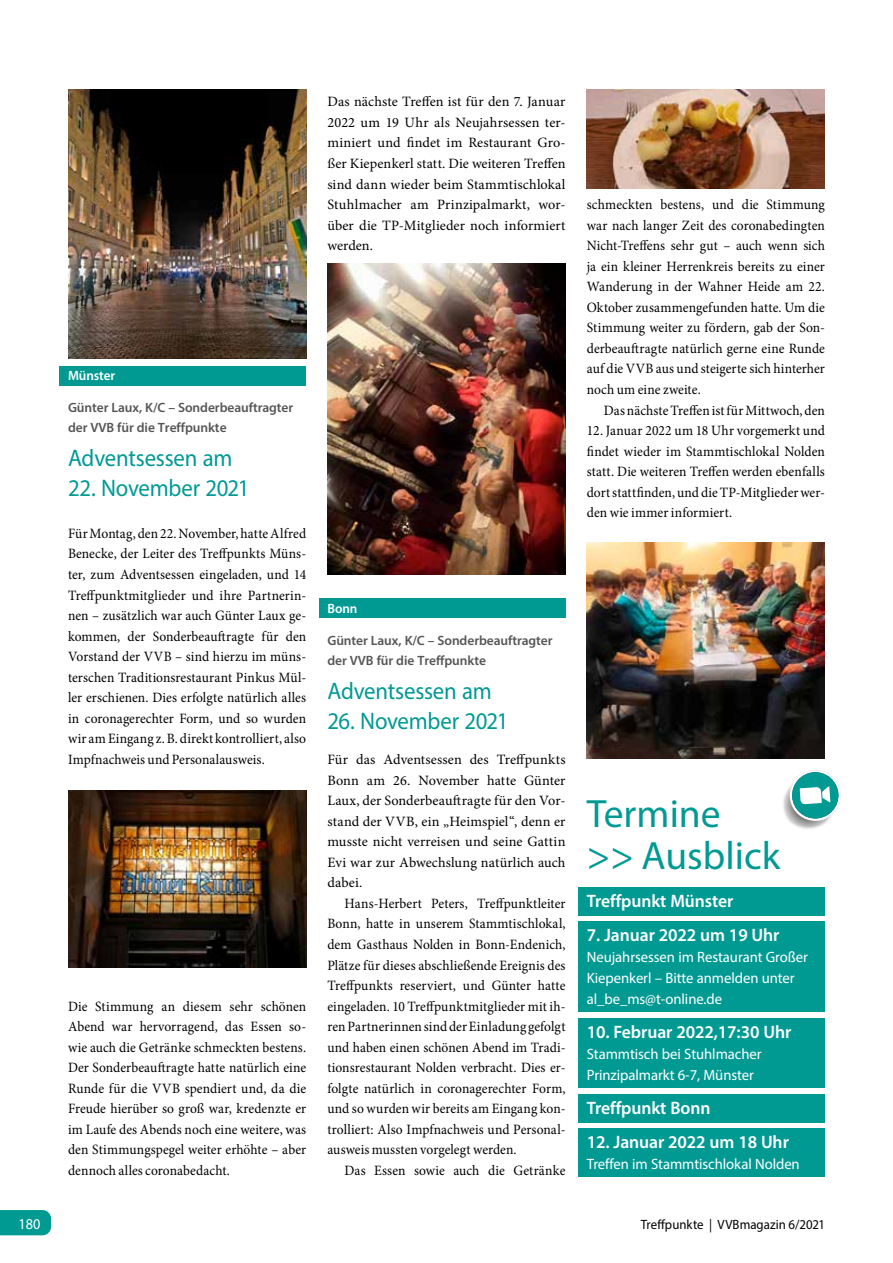
<style>
.page{position:relative;width:893px;height:1263px;background:#fff}
.page>*{position:absolute;margin:0;border:0;box-sizing:border-box;transform-origin:0 0}
.t1{font:39.6px/42px "Myriad Pro";color:#009a93}
.t2{font:24px "Myriad Pro";letter-spacing:-.01em;color:#009a93;scale:.95 1}
.t3{font:600 18px "Myriad Pro";letter-spacing:-.005em;color:#fff}
.t4{font:15px/21px "Myriad Pro";letter-spacing:-.005em;color:#fff}
.t5{font:15px "Myriad Pro";letter-spacing:-.005em;color:#fff;scale:.95 1}
.t6{font:14.25px/20.5px "Minion Pro";letter-spacing:.005em;color:#000;text-align:justify;scale:.95 1}
.t7{font:14.25px/20.5px "Minion Pro";letter-spacing:.005em;color:#000;text-align:justify}
.t8{font:600 13.5px/19.5px "Myriad Pro";letter-spacing:-.005em;color:#565656}
.t9{font:13.5px "Myriad Pro";letter-spacing:.005em;color:#000;scale:.95 1}
.t10{font:600 13.5px "Myriad Pro";letter-spacing:-.005em;color:#fff}
</style>
<div class="page">
<div style="left:578px;top:887px;width:247px;height:29px;background:#009a93"></div>
<div style="left:578px;top:921px;width:247px;height:91px;background:#009a93"></div>
<div style="left:578px;top:1018px;width:247px;height:70px;background:#009a93"></div>
<div style="left:578px;top:1094px;width:247px;height:28px;background:#009a93"></div>
<div style="left:578px;top:1127px;width:247px;height:49px;background:#009a93"></div>
<svg style="left:780px;top:777px;width:56px;height:54px"></svg>
<svg style="left:789px;top:770px;width:52px;height:52px"></svg>
<svg style="left:0;top:1210px;width:51px;height:25px"></svg>
<div style="left:60px;top:366px;width:246px;height:20px;background:#009a93"></div>
<img style="left:68px;top:89px;width:238px;height:269px">
<img style="left:68px;top:791px;width:238px;height:177px">
<img style="left:327px;top:264px;width:239px;height:311px">
<div style="left:319px;top:598px;width:247px;height:20px;background:#009a93"></div>
<img style="left:587px;top:89px;width:238px;height:100px">
<img style="left:587px;top:543px;width:238px;height:215px">
<p class="t10" style="left:68px;top:367px;width:49px">Münster</p>
<p class="t8" style="left:68px;top:398px;width:227px">Günter Laux, K/C – Sonderbeauftragter der VVB für die Treffpunkte</p>
<h2 class="t2" style="left:68px;top:443px;width:175px">Adventsessen am</h2>
<h2 class="t2" style="left:68px;top:473px;width:193px">22. November 2021</h2>
<p class="t6" style="left:68px;top:523px;width:252px">Für Montag, den 22. November, hatte Alfred Benecke, der Leiter des Treffpunkts Müns&shy;ter, zum Adventsessen eingeladen, und 14<br>Treffpunktmitglieder und ihre Partnerin&shy;nen – zusätzlich war auch Günter Laux ge&shy;kommen, der Sonderbeauftragte für den Vorstand der VVB – sind hierzu im müns&shy;terschen Traditionsrestaurant Pinkus Mül&shy;ler erschienen. Dies erfolgte natürlich alles in coronagerechter Form, und so wurden wir am Eingang z. B. direkt kontrolliert, also Impfnachweis und Personalausweis.</p>
<p class="t6" style="left:68px;top:996px;width:252px">Die Stimmung an diesem sehr schönen Abend war hervorragend, das Essen so&shy;wie auch die Getränke schmeckten bestens.<br>Der Sonderbeauftragte hatte natürlich eine Runde für die VVB spendiert und, da die Freude hierüber so groß war, kredenzte er im Laufe des Abends noch eine weitere, was den Stimmungspegel weiter erhöhte – aber dennoch alles coronabedacht.</p>
<p class="t7" style="left:327px;top:92px;width:240px">Das nächste Treffen ist für den 7. Januar 2022 um 19 Uhr als Neujahrsessen ter&shy;miniert und findet im Restaurant Gro&shy;ßer Kiepenkerl statt. Die weiteren Treffen sind dann wieder beim Stammtischlokal Stuhlmacher am Prinzipalmarkt, wor&shy;über die TP-Mitglieder noch informiert werden.</p>
<p class="t6" style="left:587px;top:194px;width:252px">schmeckten bestens, und die Stimmung war nach langer Zeit des coronabedingten Nicht-Treffens sehr gut – auch wenn sich ja ein kleiner Herrenkreis bereits zu einer Wanderung in der Wahner Heide am 22.<br>Oktober zusammengefunden hatte. Um die Stimmung weiter zu fördern, gab der Son&shy;derbeauftragte natürlich gerne eine Runde auf die VVB aus und steigerte sich hinterher noch um eine zweite.</p>
<p class="t6" style="left:604px;top:400px;width:234px">Das nächste Treffen ist für Mittwoch, den</p>
<p class="t6" style="left:587px;top:420px;width:252px">12. Januar 2022 um 18 Uhr vorgemerkt und findet wieder im Stammtischlokal Nolden statt. Die weiteren Treffen werden ebenfalls dort stattfinden, und die TP-Mitglieder wer&shy;den wie immer informiert.</p>
<p class="t10" style="left:327px;top:600px;width:32px">Bonn</p>
<p class="t8" style="left:327px;top:630px;width:227px">Günter Laux, K/C – Sonderbeauftragter der VVB für die Treffpunkte</p>
<h2 class="t2" style="left:327px;top:676px;width:175px">Adventsessen am</h2>
<h2 class="t2" style="left:327px;top:706px;width:192px">26. November 2021</h2>
<p class="t7" style="left:327px;top:749px;width:240px">Für das Adventsessen des Treffpunkts Bonn am 26. November hatte Günter Laux, der Sonderbeauftragte für den Vor&shy;stand der VVB, ein „Heimspiel“, denn er musste nicht verreisen und seine Gattin Evi war zur Abwechslung natürlich auch dabei.</p>
<p class="t6" style="left:327px;top:893px;width:252px;text-indent:17px">Hans-Herbert Peters, Treffpunktleiter Bonn, hatte in unserem Stammtischlokal, dem Gasthaus Nolden in Bonn-Endenich, Plätze für dieses abschließende Ereignis des Treffpunkts reserviert, und Günter hatte eingeladen. 10 Treffpunktmitglieder mit ih&shy;ren Partnerinnen sind der Einladung gefolgt und haben einen schönen Abend im Tradi&shy;tionsrestaurant Nolden verbracht. Dies er&shy;folgte natürlich in coronagerechter Form, und so wurden wir bereits am Eingang kon&shy;trolliert: Also Impfnachweis und Personal&shy;ausweis mussten vorgelegt werden.</p>
<p class="t6" style="left:344px;top:1160px;width:234px">Das Essen sowie auch die Getränke</p>
<h1 class="t1" style="left:587px;top:792px;width:195px">Termine<br>&gt;&gt; Ausblick</h1>
<p class="t3" style="left:587px;top:890px;width:148px">Treffpunkt Münster</p>
<p class="t3" style="left:587px;top:924px;width:194px">7. Januar 2022 um 19 Uhr</p>
<p class="t4" style="left:587px;top:946px;width:223px">Neujahrsessen im Restaurant Großer<br>Kiepenkerl – Bitte anmelden unter al_be_ms@t-online.de</p>
<p class="t3" style="left:587px;top:1020px;width:206px">10. Februar 2022,17:30 Uhr</p>
<p class="t4" style="left:587px;top:1043px;width:176px">Stammtisch bei Stuhlmacher<br>Prinzipalmarkt 6-7, Münster</p>
<p class="t3" style="left:587px;top:1096px;width:125px">Treffpunkt Bonn</p>
<p class="t3" style="left:587px;top:1130px;width:204px">12. Januar 2022 um 18 Uhr</p>
<p class="t4" style="left:587px;top:1153px;width:214px">Treffen im Stammtischlokal Nolden</p>
<p class="t5" style="left:19px;top:1215px;width:25px">180</p>
<p class="t9" style="left:641px;top:1216px;width:195px">Treffpunkte | VVBmagazin 6/2021</p>
</div>
